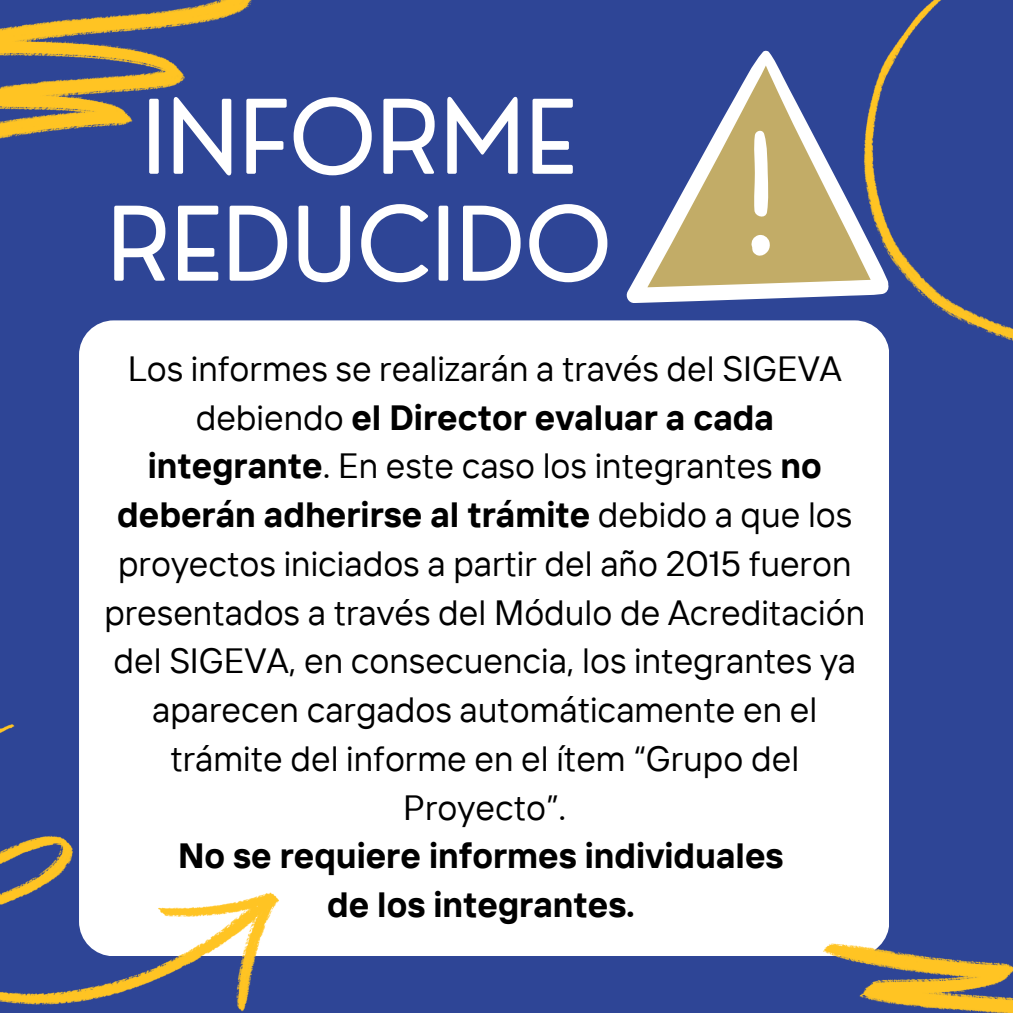
<style>
.page{position:relative;width:1013px;height:1013px;background:#fff}
.page>*{position:absolute;margin:0;border:0;box-sizing:border-box;transform-origin:0 0}
.t1{font:100px/106.9px "Nourd";color:#fff;text-align:center}
.t2{font:35px/48.8px "TT Interphases";color:#000;text-align:center}
.t3{font:700 35px "TT Interphases";color:#000}
.s1{font-weight:700}
</style>
<div class="page">
<div style="left:0;top:0;width:1012px;height:1012px;background:#2e4596"></div>
<div style="left:79px;top:320px;width:809px;height:636px;background:#fff;border-radius:35px"></div>
<svg style="left:0;top:724px;width:279px;height:288px"></svg>
<svg style="left:839px;top:0;width:173px;height:374px"></svg>
<svg style="left:0;top:0;width:252px;height:139px"></svg>
<svg style="left:823px;top:941px;width:189px;height:71px"></svg>
<svg style="left:626px;top:51px;width:263px;height:252px"></svg>
<svg style="left:647px;top:66px;width:223px;height:221px"></svg>
<svg style="left:753px;top:129px;width:15px;height:90px"></svg>
<svg style="left:750px;top:234px;width:20px;height:22px"></svg>
<p class="t1" style="left:107px;top:83px;width:506px">INFORME<br>REDUCIDO</p>
<p class="t2" style="left:104px;top:343px;width:762px">Los informes se realizarán a través del SIGEVA debiendo <span class="s1">el Director evaluar a cada integrante</span>. En este caso los integrantes <span class="s1">no deberán adherirse al trámite</span> debido a que los proyectos iniciados a partir del año 2015 fueron presentados a través del Módulo de Acreditación del SIGEVA, en consecuencia, los integrantes ya aparecen cargados automáticamente en el trámite del informe en el ítem “Grupo del Proyecto”.</p>
<p class="t3" style="left:178px;top:833px;width:607px">No se requiere informes individuales</p>
<h1 class="t3" style="left:327px;top:882px;width:309px">de los integrantes.</h1>
</div>
